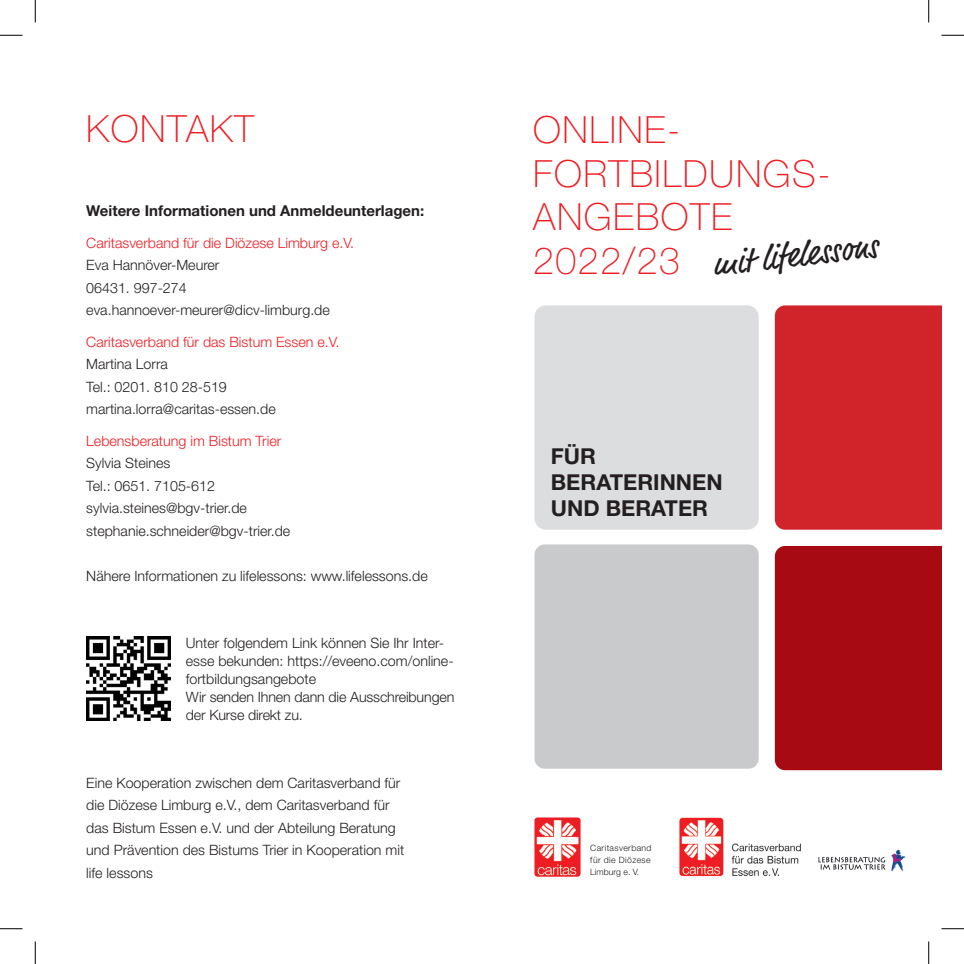
<style>
.page{position:relative;width:964px;height:964px;background:#fff}
.page>*{position:absolute;margin:0;border:0;box-sizing:border-box;transform-origin:0 0}
.t1{font:100 37.5px "Helvetica Neue LT Pro";letter-spacing:.04em;color:#ee1d23}
.t2{font:34.5px "Market Pro";color:#231f20}
.t3{font:700 21.9px "Helvetica Neue LT Pro";color:#231f20}
.t4{font:700 15px "Helvetica Neue LT Pro";color:#231f20}
.t5{font:300 14.25px/18px "Helvetica Neue LT Pro";color:#231f20}
.t6{font:300 14.25px "Helvetica Neue LT Pro";color:#ee1d23}
.t7{font:300 8.7px "Helvetica Neue LT Pro";letter-spacing:.04em;color:#231f20}
.t8{font:300 8.7px "Helvetica Neue LT Pro";color:#231f20}
</style>
<div class="page">
<div style="left:534px;top:305px;width:224px;height:224px;background:#dcdddf;border-radius:11px"></div>
<div style="left:774px;top:305px;width:167px;height:224px;background:#d1232a"></div>
<div style="left:774px;top:546px;width:167px;height:224px;background:#a70a12"></div>
<div style="left:534px;top:544px;width:224px;height:224px;background:#c9cacc;border-radius:10px"></div>
<img style="left:534px;top:817px;width:47px;height:60px">
<img style="left:679px;top:817px;width:122px;height:60px">
<img style="left:818px;top:849px;width:88px;height:23px">
<img style="left:86px;top:636px;width:84px;height:84px">
<svg style="left:0;top:35px;width:22px;height:1px"></svg>
<svg style="left:941px;top:35px;width:22px;height:1px"></svg>
<svg style="left:0;top:928px;width:22px;height:1px"></svg>
<svg style="left:941px;top:928px;width:22px;height:1px"></svg>
<svg style="left:35px;top:0;width:1px;height:22px"></svg>
<svg style="left:35px;top:941px;width:1px;height:22px"></svg>
<svg style="left:928px;top:0;width:1px;height:22px"></svg>
<svg style="left:928px;top:941px;width:1px;height:22px"></svg>
<p class="t1" style="left:86px;top:107px;width:169px">KONTAKT</p>
<p class="t4" style="left:86px;top:201px;width:339px">Weitere Informationen und Anmeldeunterlagen:</p>
<p class="t6" style="left:86px;top:234px;width:269px">Caritasverband für die Diözese Limburg e.V.</p>
<p class="t5" style="left:86px;top:256px;width:135px">Eva Hannöver-Meurer</p>
<p class="t5" style="left:86px;top:278px;width:102px">06431. 997-274</p>
<p class="t5" style="left:86px;top:301px;width:245px">eva.hannoever-meurer@dicv-limburg.de</p>
<p class="t6" style="left:86px;top:333px;width:254px">Caritasverband für das Bistum Essen e.V.</p>
<p class="t5" style="left:86px;top:355px;width:83px">Martina Lorra</p>
<p class="t5" style="left:86px;top:377px;width:142px">Tel.: 0201. 810 28-519</p>
<p class="t5" style="left:86px;top:400px;width:191px">martina.lorra@caritas-essen.de</p>
<p class="t6" style="left:86px;top:432px;width:196px">Lebensberatung im Bistum Trier</p>
<p class="t5" style="left:86px;top:454px;width:85px">Sylvia Steines</p>
<p class="t5" style="left:86px;top:476px;width:130px">Tel.: 0651. 7105-612</p>
<p class="t5" style="left:86px;top:499px;width:162px">sylvia.steines@bgv-trier.de</p>
<p class="t5" style="left:86px;top:521px;width:205px">stephanie.schneider@bgv-trier.de</p>
<p class="t5" style="left:86px;top:566px;width:343px">Nähere Informationen zu lifelessons: www.lifelessons.de</p>
<p class="t5" style="left:186px;top:633px;width:269px">Unter folgendem Link können Sie Ihr Inter&shy;esse bekunden: https://eveeno.com/online&shy;fortbildungsangebote</p>
<p class="t5" style="left:186px;top:687px;width:270px">Wir senden Ihnen dann die Ausschreibungen der Kurse direkt zu.</p>
<p class="t5" style="left:86px;top:773px;width:315px">Eine Kooperation zwischen dem Caritasverband für</p>
<p class="t5" style="left:86px;top:795px;width:305px">die Diözese Limburg e.V., dem Caritasverband für</p>
<p class="t5" style="left:86px;top:818px;width:311px">das Bistum Essen e.V. und der Abteilung Beratung</p>
<p class="t5" style="left:86px;top:840px;width:319px">und Prävention des Bistums Trier in Kooperation mit</p>
<p class="t5" style="left:86px;top:863px;width:68px">life lessons</p>
<p class="t1" style="left:533px;top:108px;width:148px">ONLINE-</p>
<p class="t1" style="left:533px;top:151px;width:299px">FORTBILDUNGS-</p>
<p class="t1" style="left:533px;top:195px;width:200px">ANGEBOTE</p>
<p class="t1" style="left:533px;top:238px;width:148px">2022/23</p>
<p class="t2" style="left:710px;top:240px;width:167px;rotate:-6deg">mit lifelessons</p>
<p class="t3" style="left:551px;top:443px;width:47px">FÜR</p>
<p class="t3" style="left:551px;top:468px;width:173px">BERATERINNEN</p>
<p class="t3" style="left:551px;top:494px;width:159px">UND BERATER</p>
<p class="t7" style="left:590px;top:842px;width:63px">Caritasverband</p>
<p class="t7" style="left:590px;top:854px;width:62px">für die Diözese</p>
<p class="t8" style="left:590px;top:866px;width:50px">Limburg e. V.</p>
</div>
